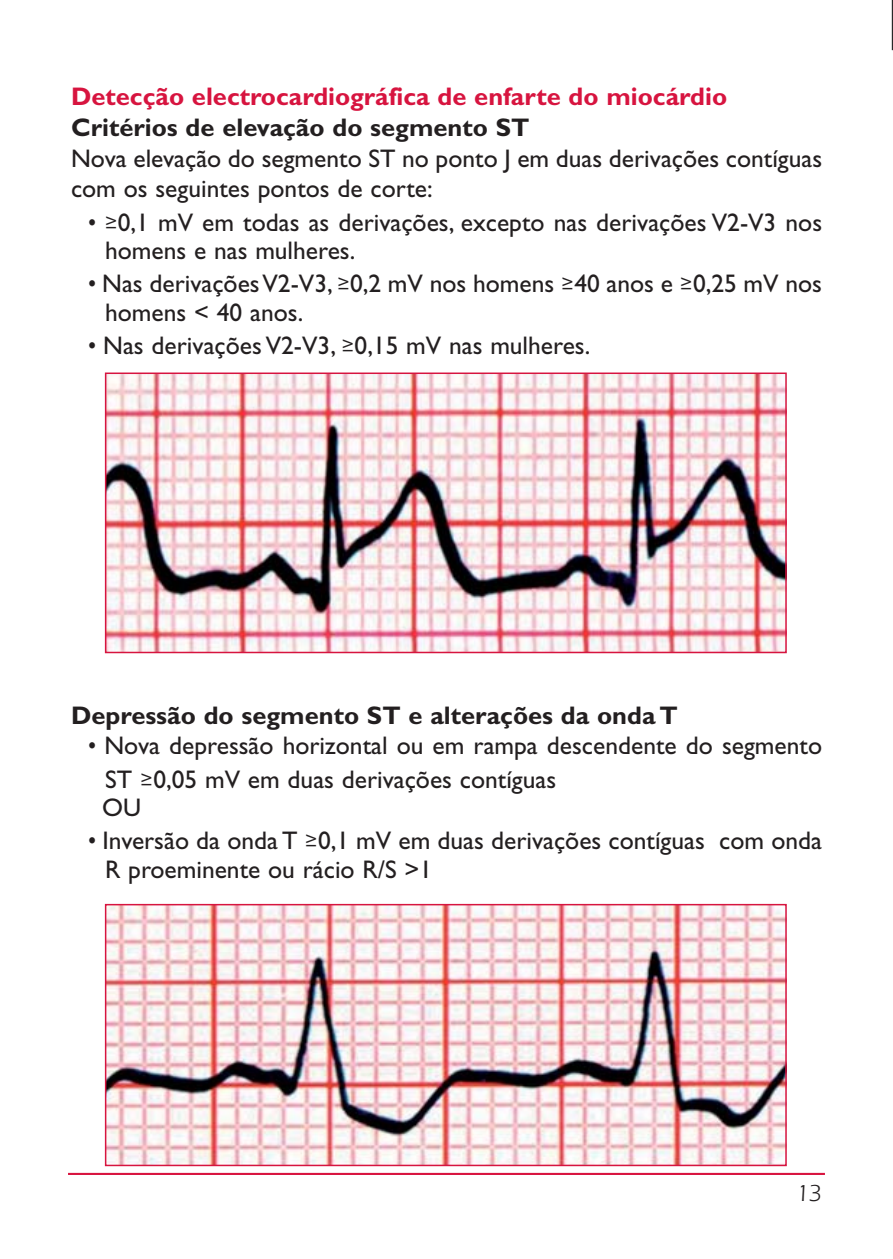
<style>
.page{position:relative;width:893px;height:1259px;background:#fff}
.page>*{position:absolute;margin:0;border:0;box-sizing:border-box;transform-origin:0 0}
.t1{font:25.5px/28.5px "Gill Sans";color:#231f20;scale:.9 1}
.t2{font:25.5px/30.6px "Gill Sans";color:#231f20}
.t3{font:700 25.5px "Gill Sans";color:#231f20}
.t4{font:700 25.5px "Gill Sans";color:#d7143f}
.t5{font:24px "Eras IT Cby BT";color:#231f20}
.s1{font-family:"Dax"}
</style>
<div class="page">
<hr style="left:68px;top:1172px;width:757px;height:3px;background:#d8143f">
<img style="left:108px;top:375px;width:676px;height:275px">
<div style="left:105px;top:372px;width:682px;height:281px;border:2px solid #d7143f"></div>
<img style="left:108px;top:907px;width:676px;height:256px">
<div style="left:105px;top:904px;width:682px;height:262px;border:2px solid #d7143f"></div>
<hr style="left:892px;top:0;width:1px;height:50px;background:#000">
<hr style="left:0;top:0;width:1px;height:50px;background:#000">
<p class="t4" style="left:71px;top:88px;width:658px">Detecção electrocardiográfica de enfarte do miocárdio</p>
<p class="t3" style="left:71px;top:119px;width:460px">Critérios de elevação do segmento ST</p>
<p class="t2" style="left:71px;top:146px;width:753px">Nova elevação do segmento ST no ponto J em duas derivações contíguas com os seguintes pontos de corte:</p>
<p class="t1" style="left:105px;top:210px;width:798px;text-indent:-17px">• <span class="s1">≥</span>0,1 mV em todas as derivações, excepto nas derivações V2-V3 nos homens e nas mulheres.</p>
<p class="t1" style="left:105px;top:272px;width:798px;text-indent:-17px">• Nas derivações V2-V3, <span class="s1">≥</span>0,2 mV nos homens <span class="s1">≥</span>40 anos e <span class="s1">≥</span>0,25 mV nos homens &lt; 40 anos.</p>
<p class="t1" style="left:88px;top:334px;width:560px">• Nas derivações V2-V3, <span class="s1">≥</span>0,15 mV nas mulheres.</p>
<p class="t3" style="left:71px;top:706px;width:608px">Depressão do segmento ST e alterações da onda T</p>
<p class="t1" style="left:105px;top:732px;width:798px;line-height:33.3px;text-indent:-17px">• Nova depressão horizontal ou em rampa descendente do segmento<br>ST <span class="s1">≥</span>0,05 mV em duas derivações contíguas</p>
<p class="t2" style="left:102px;top:795px;width:41px">OU</p>
<p class="t1" style="left:105px;top:829px;width:798px;text-indent:-17px">• Inversão da onda T <span class="s1">≥</span>0,1 mV em duas derivações contíguas com onda<br>R proeminente ou rácio R/S &gt;1</p>
<p class="t5" style="left:797px;top:1183px;width:26px">13</p>
</div>
